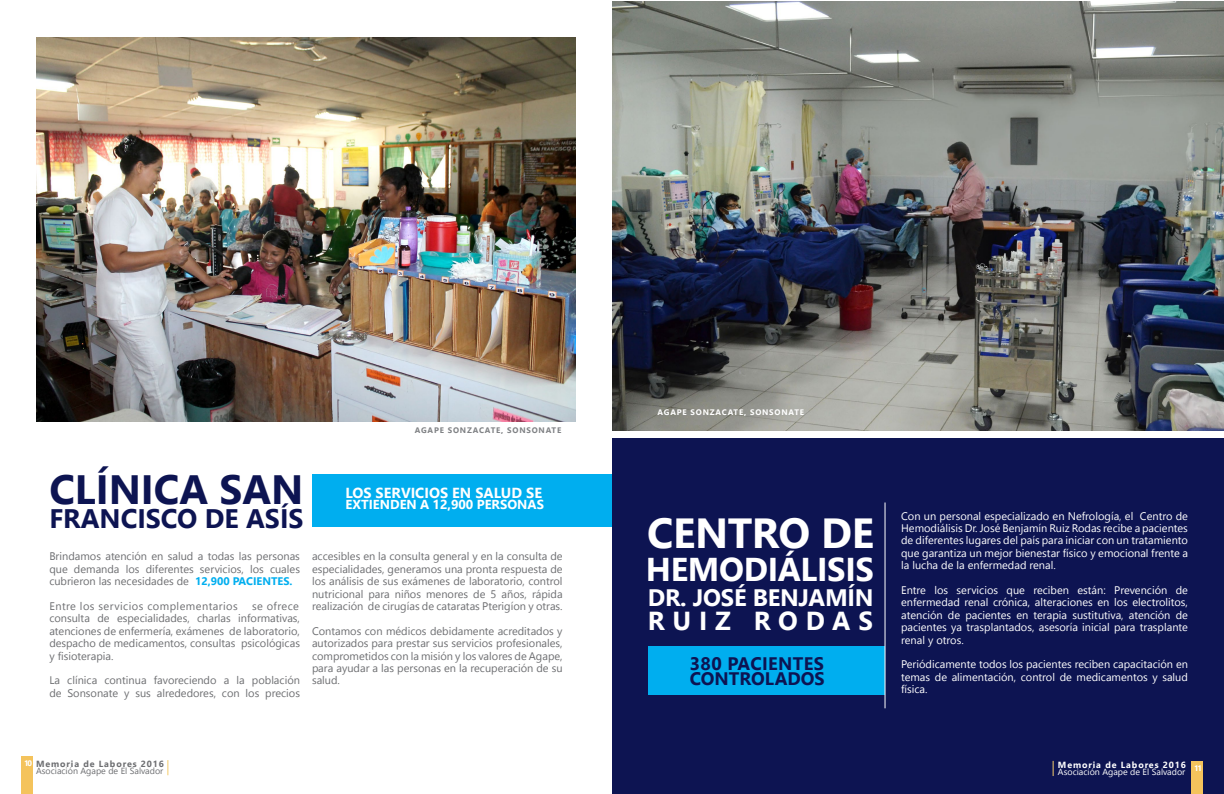
<style>
.page{position:relative;width:1224px;height:794px;background:#fff}
.page>*{position:absolute;margin:0;border:0;box-sizing:border-box;transform-origin:0 0}
.t1{font:700 42px "Nirmala UI";letter-spacing:-.01em;color:#fff}
.t2{font:700 40.9px "Nirmala UI";color:#0d1452}
.t3{font:700 32.9px "Nirmala UI";letter-spacing:-.01em;color:#fff}
.t4{font:700 26.8px "Nirmala UI";color:#0d1452}
.t5{font:700 26px "Nirmala UI";letter-spacing:.3em;color:#fff}
.t6{font:700 23.8px "Nirmala UI";letter-spacing:-.01em;color:#fff}
.t7{font:700 18.1px/14.9px "Nirmala UI";letter-spacing:.005em;color:#0d1452}
.t8{font:700 14.5px "Nirmala UI";color:#fff}
.t9{font:700 13px "Nirmala UI";color:#fff}
.t10{font:11px/12.4px "Nirmala UI";color:#6d6e71;text-align:justify}
.t11{font:11px/12.4px "Nirmala UI";color:#fff;text-align:justify}
.t12{font:11px "Nirmala UI";letter-spacing:.04em;color:#6d6e71}
.t13{font:8.9px "Nirmala UI";color:#6d6e71}
.t14{font:8.9px "Nirmala UI";color:#fff}
.t15{font:700 8.9px "Nirmala UI";letter-spacing:.1em;color:#6d6e71}
.t16{font:700 8.9px "Nirmala UI";letter-spacing:.1em;color:#fff}
.t17{font:700 8px "Nirmala UI";letter-spacing:.1em;color:#fff}
.t18{font:700 8px "Nirmala UI";letter-spacing:.1em;color:#808285}
.s1{font-weight:700;color:#00aeef}
</style>
<div class="page">
<svg style="left:167px;top:760px;width:1px;height:15px"></svg>
<div style="left:21px;top:756px;width:12px;height:37px;background:#f4c35c"></div>
<img style="left:36px;top:37px;width:540px;height:384px">
<div style="left:612px;top:438px;width:612px;height:355px;background:#0d1452"></div>
<img style="left:612px;top:1px;width:612px;height:429px">
<div style="left:648px;top:646px;width:237px;height:48px;background:#00aeef"></div>
<hr style="left:885px;top:502px;width:1px;height:206px;background:#fff">
<div style="left:312px;top:473px;width:300px;height:53px;background:#00aeef"></div>
<svg style="left:1053px;top:760px;width:1px;height:15px"></svg>
<div style="left:1191px;top:760px;width:12px;height:33px;background:#f4c35c"></div>
<p class="t18" style="left:415px;top:423px;width:148px">AGAPE SONZACATE, SONSONATE</p>
<h2 class="t2" style="left:49px;top:455px;width:256px">CLÍNICA SAN</h2>
<h3 class="t4" style="left:49px;top:496px;width:256px">FRANCISCO DE ASÍS</h3>
<p class="t10" style="left:49px;top:549px;width:252px">Brindamos atención en salud a todas las personas que demanda los diferentes servicios, los cuales cubrieron las necesidades de <span class="s1">12,900 PACIENTES.</span></p>
<p class="t12" style="left:49px;top:597px;width:190px">Entre los servicios complementarios</p>
<p class="t10" style="left:49px;top:599px;width:252px;text-indent:203px">se ofrece consulta de especialidades, charlas informativas, atenciones de enfermería, exámenes de laboratorio, despacho de medicamentos, consultas psicológicas y fisioterapia.</p>
<p class="t10" style="left:49px;top:673px;width:252px">La clínica continua favoreciendo a la población de Sonsonate y sus alrededores, con los precios</p>
<h3 class="t8" style="left:346px;top:480px;width:198px">LOS SERVICIOS EN SALUD SE</h3>
<p class="t9" style="left:346px;top:494px;width:200px">EXTIENDEN A 12,900 PERSONAS</p>
<p class="t10" style="left:312px;top:549px;width:252px">accesibles en la consulta general y en la consulta de especialidades, generamos una pronta respuesta de los análisis de sus exámenes de laboratorio, control nutricional para niños menores de 5 años, rápida realización de cirugías de cataratas Pterigíon y otras.</p>
<p class="t10" style="left:312px;top:623px;width:252px">Contamos con médicos debidamente acreditados y autorizados para prestar sus servicios profesionales, comprometidos con la misión y los valores de Agape, para ayudar a las personas en la recuperación de su salud.</p>
<p class="t15" style="left:36px;top:756px;width:130px">Memoria de Labores 2016</p>
<p class="t13" style="left:36px;top:763px;width:129px">Asociación Agape de El Salvador</p>
<p class="t17" style="left:24px;top:756px;width:9px">10</p>
<p class="t17" style="left:658px;top:405px;width:148px">AGAPE SONZACATE, SONSONATE</p>
<h1 class="t1" style="left:647px;top:498px;width:228px">CENTRO DE</h1>
<h3 class="t3" style="left:646px;top:542px;width:230px">HEMODIÁLISIS</h3>
<h3 class="t6" style="left:648px;top:578px;width:227px">DR. JOSÉ BENJAMÍN</h3>
<h3 class="t5" style="left:648px;top:599px;width:227px">RUIZ RODAS</h3>
<h3 class="t7" style="left:690px;top:654px;width:136px">380 PACIENTES<br>CONTROLADOS</h3>
<p class="t11" style="left:901px;top:508px;width:288px">Con un personal especializado en Nefrología, el Centro de Hemodiálisis Dr. José Benjamín Ruiz Rodas recibe a pacientes de diferentes lugares del país para iniciar con un tratamiento que garantiza un mejor bienestar físico y emocional frente a la lucha de la enfermedad renal.</p>
<p class="t11" style="left:901px;top:583px;width:288px">Entre los servicios que reciben están: Prevención de enfermedad renal crónica, alteraciones en los electrolitos, atención de pacientes en terapia sustitutiva, atención de pacientes ya trasplantados, asesoría inicial para trasplante renal y otros.</p>
<p class="t11" style="left:901px;top:657px;width:288px">Periódicamente todos los pacientes reciben capacitación en temas de alimentación, control de medicamentos y salud física.</p>
<p class="t16" style="left:1058px;top:757px;width:130px">Memoria de Labores 2016</p>
<p class="t14" style="left:1058px;top:764px;width:129px">Asociación Agape de El Salvador</p>
<p class="t17" style="left:1194px;top:761px;width:9px">11</p>
</div>
